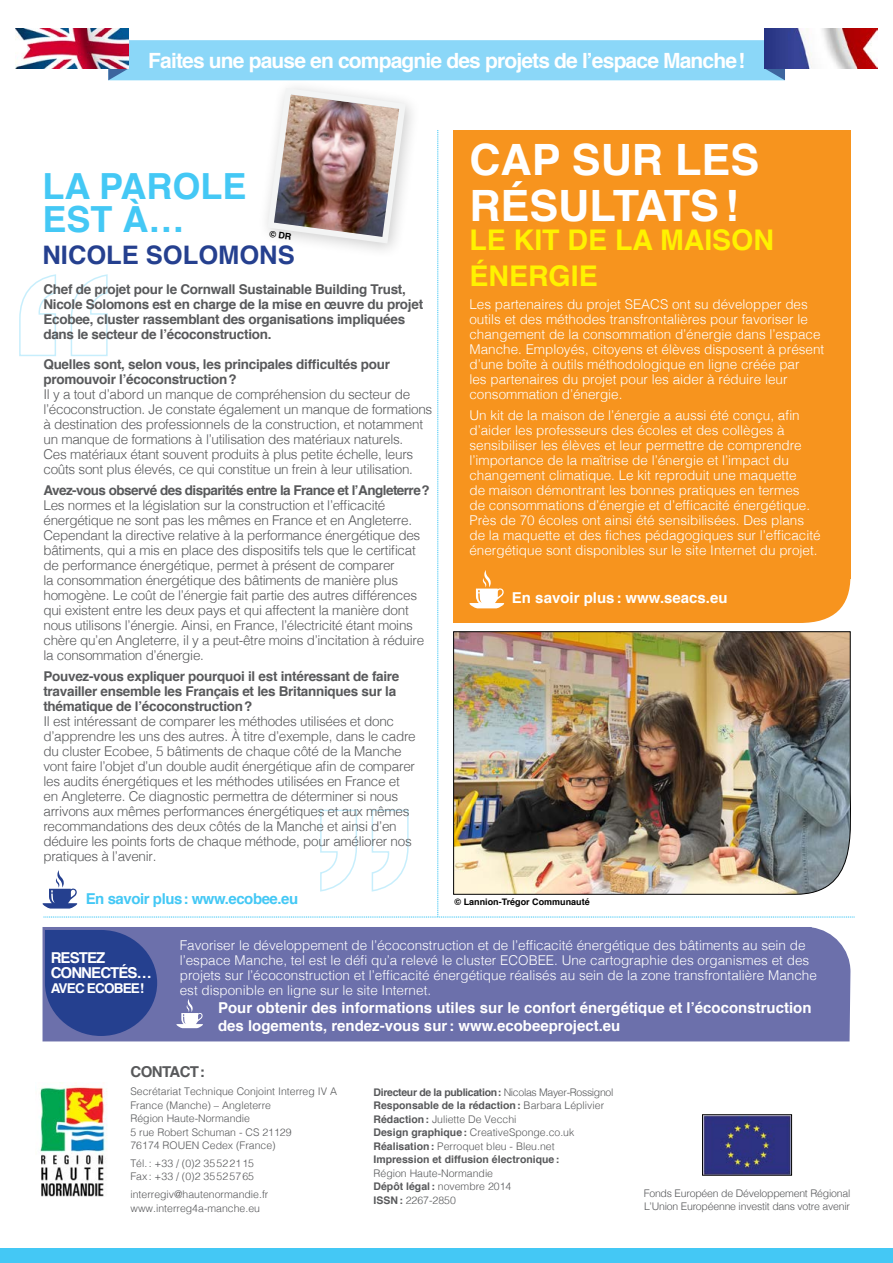
<style>
.page{position:relative;width:893px;height:1263px;background:#fff}
.page>*{position:absolute;margin:0;border:0;box-sizing:border-box;transform-origin:0 0}
.t1{font:700 43.2px/46.5px "Helvetica";color:#fff}
.t2{font:700 36px/33px "Helvetica";color:#44c8f5}
.t3{font:700 28.5px/36px "Helvetica";color:#fff200}
.t4{font:700 25.5px "Helvetica";color:#25408f}
.t5{font:700 21px "Helvetica";letter-spacing:-.04em;color:#fff}
.t6{font:700 15px/18px "Helvetica";color:#fff}
.t7{font:700 15px "Helvetica";letter-spacing:-.03em;color:#44c8f5}
.t8{font:700 15px/15px "Helvetica";letter-spacing:-.06em;color:#fff}
.t9{font:700 15px "Helvetica";letter-spacing:-.04em;color:#58595b}
.t10{font:300 13.5px/15px "Helvetica";letter-spacing:-.02em;color:#58595b}
.t11{font:300 13.5px/15px "Helvetica";color:#fff}
.t12{font:700 13.5px/15px "Helvetica";letter-spacing:-.02em;color:#58595b}
.t13{font:700 13.5px "Helvetica";letter-spacing:-.04em;color:#58595b}
.t14{font:700 13.5px "Helvetica";letter-spacing:-.06em;color:#fff}
.t15{font:300 10.5px/13.5px "Helvetica";color:#58595b}
.t16{font:700 10.5px/13.5px "Helvetica";color:#58595b}
.t17{font:300 10.5px/13.5px "Helvetica";letter-spacing:-.02em;color:#58595b}
.t18{font:700 9px "Helvetica";color:#000}
.s1{font-weight:300}
.s2{font-weight:700}
</style>
<div class="page">
<div style="left:43px;top:927px;width:807px;height:114px;background:#6c70ab"></div>
<div style="left:0;top:1248px;width:893px;height:15px;background:#44c8f5"></div>
<img style="left:704px;top:1116px;width:86px;height:57px">
<div style="left:702px;top:1114px;width:90px;height:61px;border:1px solid #000"></div>
<svg style="left:176px;top:999px;width:27px;height:29px"></svg>
<img style="left:764px;top:28px;width:114px;height:40px">
<img style="left:15px;top:28px;width:114px;height:40px">
<svg style="left:45px;top:930px;width:112px;height:106px;background:#304793"></svg>
<img style="left:40px;top:1086px;width:67px;height:111px">
<img style="left:18px;top:40px;width:837px;height:878px">
<h3 class="t5" style="left:148px;top:44px;width:598px">Faites une pause en compagnie des projets de l’espace Manche!</h3>
<h2 class="t2" style="left:43px;top:170px;width:206px">LA PAROLE<br>EST À…</h2>
<h3 class="t4" style="left:43px;top:235px;width:254px">NICOLE SOLOMONS</h3>
<p class="t12" style="left:43px;top:281px;width:381px">Chef de projet pour le Cornwall Sustainable Building Trust, Nicole Solomons est en charge de la mise en œuvre du projet Ecobee, cluster rassemblant des organisations impliquées dans le secteur de l’écoconstruction.</p>
<p class="t12" style="left:43px;top:356px;width:348px">Quelles sont, selon vous, les principales difficultés pour promouvoir l’écoconstruction?</p>
<p class="t10" style="left:43px;top:385px;width:390px">Il y a tout d’abord un manque de compréhension du secteur de l’écoconstruction. Je constate également un manque de formations à destination des professionnels de la construction, et notamment un manque de formations à l’utilisation des matériaux naturels.<br>Ces matériaux étant souvent produits à plus petite échelle, leurs coûts sont plus élevés, ce qui constitue un frein à leur utilisation.</p>
<p class="t13" style="left:43px;top:479px;width:388px">Avez-vous observé des disparités entre la France et l’Angleterre?</p>
<p class="t10" style="left:43px;top:497px;width:382px">Les normes et la législation sur la construction et l’efficacité énergétique ne sont pas les mêmes en France et en Angleterre.<br>Cependant la directive relative à la performance énergétique des bâtiments, qui a mis en place des dispositifs tels que le certificat de performance énergétique, permet à présent de comparer<br>la consommation énergétique des bâtiments de manière plus homogène. Le coût de l’énergie fait partie des autres différences qui existent entre les deux pays et qui affectent la manière dont nous utilisons l’énergie. Ainsi, en France, l’électricité étant moins chère qu’en Angleterre, il y a peut-être moins d’incitation à réduire la consommation d’énergie.</p>
<p class="t12" style="left:43px;top:669px;width:357px">Pouvez-vous expliquer pourquoi il est intéressant de faire travailler ensemble les Français et les Britanniques sur la thématique de l’écoconstruction?</p>
<p class="t10" style="left:43px;top:713px;width:374px">Il est intéressant de comparer les méthodes utilisées et donc d’apprendre les uns des autres. À titre d’exemple, dans le cadre du cluster Ecobee, 5 bâtiments de chaque côté de la Manche vont faire l’objet d’un double audit énergétique afin de comparer les audits énergétiques et les méthodes utilisées en France et en Angleterre. Ce diagnostic permettra de déterminer si nous arrivons aux mêmes performances énergétiques et aux mêmes recommandations des deux côtés de la Manche et ainsi d’en déduire les points forts de chaque méthode, pour améliorer nos pratiques à l’avenir.</p>
<p class="t7" style="left:86px;top:886px;width:214px">En savoir plus: www.ecobee.eu</p>
<h1 class="t1" style="left:469px;top:137px;width:291px">CAP SUR LES<br>RÉSULTATS!</h1>
<h3 class="t3" style="left:469px;top:222px;width:306px">LE KIT DE LA MAISON<br>ÉNERGIE</h3>
<p class="t11" style="left:469px;top:296px;width:356px">Les partenaires du projet SEACS ont su développer des outils et des méthodes transfrontalières pour favoriser le changement de la consommation d’énergie dans l’espace Manche. Employés, citoyens et élèves disposent à présent d’une boîte à outils méthodologique en ligne créée par<br>les partenaires du projet pour les aider à réduire leur consommation d’énergie.</p>
<p class="t11" style="left:469px;top:407px;width:353px">Un kit de la maison de l’énergie a aussi été conçu, afin d’aider les professeurs des écoles et des collèges à sensibiliser les élèves et leur permettre de comprendre l’importance de la maîtrise de l’énergie et l’impact du changement climatique. Le kit reproduit une maquette<br>de maison démontrant les bonnes pratiques en termes<br>de consommations d’énergie et d’efficacité énergétique.<br>Près de 70 écoles ont ainsi été sensibilisées. Des plans de la maquette et des fiches pédagogiques sur l’efficacité énergétique sont disponibles sur le site Internet du projet.</p>
<p class="t6" style="left:512px;top:589px;width:217px">En savoir plus: www.seacs.eu</p>
<p class="t18" style="left:455px;top:895px;width:137px">© Lannion-Trégor Communauté</p>
<p class="t8" style="left:51px;top:951px;width:103px">RESTEZ<br>CONNECTÉS…</p>
<p class="t14" style="left:51px;top:978px;width:95px">AVEC ECOBEE!</p>
<p class="t11" style="left:180px;top:937px;width:639px">Favoriser le développement de l’écoconstruction et de l’efficacité énergétique des bâtiments au sein de l’espace Manche, tel est le défi qu’a relevé le cluster ECOBEE. Une cartographie des organismes et des projets sur l’écoconstruction et l’efficacité énergétique réalisés au sein de la zone transfrontalière Manche est disponible en ligne sur le site Internet.</p>
<p class="t6" style="left:218px;top:999px;width:595px">Pour obtenir des informations utiles sur le confort énergétique et l’écoconstruction des logements, rendez-vous sur: www.ecobeeproject.eu</p>
<p class="t9" style="left:130px;top:1059px;width:76px">CONTACT:</p>
<p class="t15" style="left:130px;top:1084px;width:208px">Secrétariat Technique Conjoint Interreg IV A<br>France (Manche) – Angleterre<br>Région Haute-Normandie<br>5 rue Robert Schuman - CS 21129<br>76174 ROUEN Cedex (France)</p>
<p class="t15" style="left:130px;top:1156px;width:125px">Tél.: +33 / (0)2 35522115<br>Fax : +33 / (0)2 35525765</p>
<p class="t15" style="left:130px;top:1187px;width:139px">interregiv@hautenormandie.fr www.interreg4a-manche.eu</p>
<p class="t16" style="left:374px;top:1085px;width:241px">Directeur de la publication: <span class="s1">Nicolas Mayer-Rossignol </span>Responsable de la rédaction: <span class="s1">Barbara Léplivier </span>Rédaction: <span class="s1">Juliette De Vecchi<br></span>Design graphique: <span class="s1">CreativeSponge.co.uk </span>Réalisation: <span class="s1">Perroquet bleu - Bleu.net<br></span>Impression et diffusion électronique:</p>
<p class="t15" style="left:374px;top:1165px;width:139px">Région Haute-Normandie<br><span class="s2">Dépôt légal:</span> novembre 2014<br><span class="s2">ISSN:</span> 2267-2850</p>
<p class="t17" style="left:644px;top:1185px;width:208px">Fonds Européen de Développement Régional<br>L’Union Européenne investit dans votre avenir</p>
</div>
